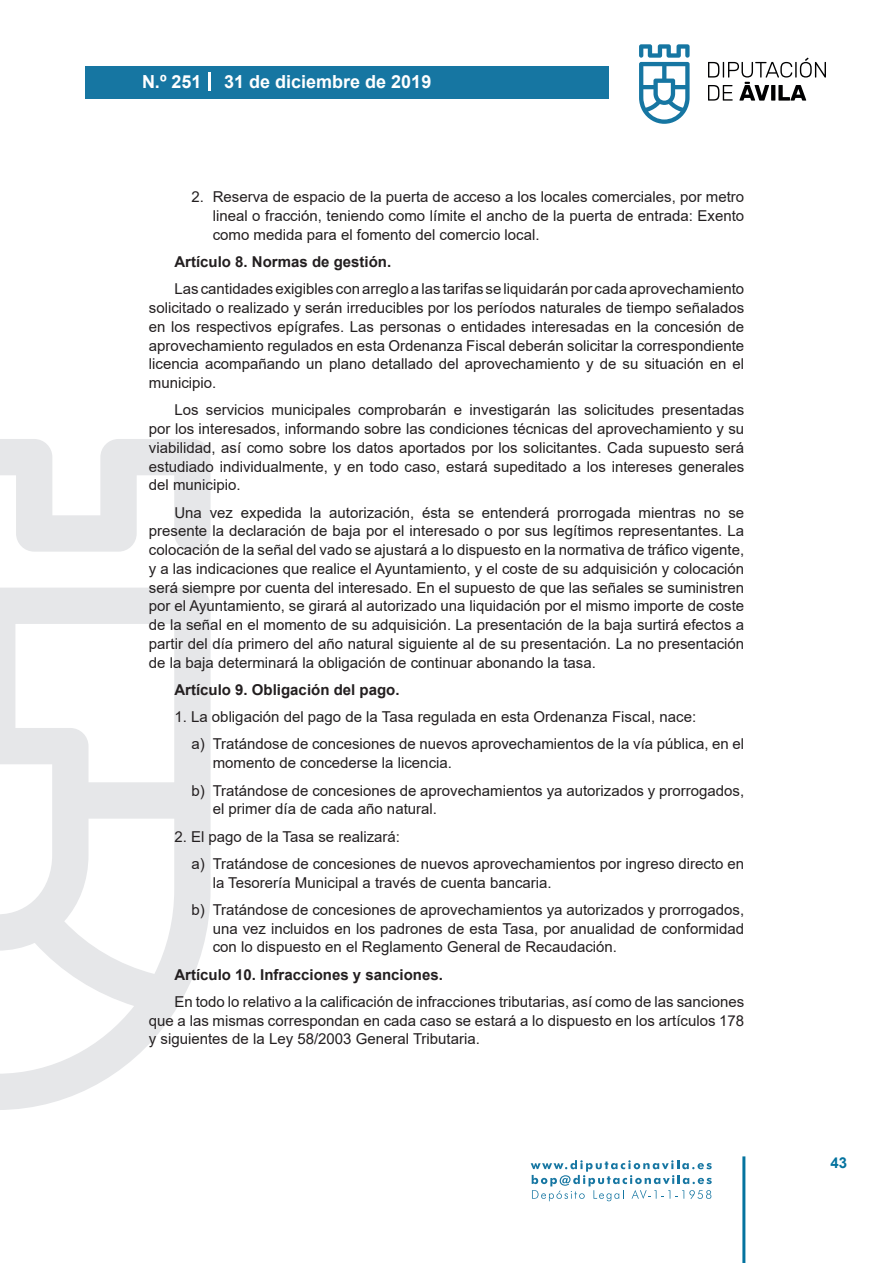
<style>
.page{position:relative;width:893px;height:1263px;background:#fff}
.page>*{position:absolute;margin:0;border:0;box-sizing:border-box;transform-origin:0 0}
.t1{font:700 18px "Arial";color:#fff}
.texto_normal{font:15px/18.8px "Arial";color:#231f20;text-align:justify}
.texto_normal-2{font:700 15px "Arial";color:#231f20}
.t2{font:700 15px "Arial";color:#04739f}
</style>
<div class="page">
<svg style="left:531px;top:1160px;width:181px;height:41px"></svg>
<div style="left:85px;top:66px;width:523px;height:33px;background:#1676a2"></div>
<svg style="left:639px;top:44px;width:51px;height:80px"></svg>
<svg style="left:708px;top:58px;width:118px;height:43px"></svg>
<hr style="left:742px;top:1156px;width:3px;height:107px;background:#04739f">
<svg style="left:208px;top:72px;width:2px;height:18px"></svg>
<svg style="left:0;top:439px;width:211px;height:671px"></svg>
<p class="t1" style="left:142px;top:69px;width:61px">N.º 251</p>
<p class="t1" style="left:224px;top:69px;width:209px">31 de diciembre de 2019</p>
<p class="texto_normal" style="left:213px;top:188px;width:533px;text-indent:-21px">2. Reserva de espacio de la puerta de acceso a los locales comerciales, por metro lineal o fracción, teniendo como límite el ancho de la puerta de entrada: Exento como medida para el fomento del comercio local.</p>
<p class="texto_normal-2" style="left:174px;top:251px;width:218px">Artículo 8. Normas de gestión.</p>
<p class="texto_normal" style="left:149px;top:280px;width:597px;text-indent:26px">Las cantidades exigibles con arreglo a las tarifas se liquidarán por cada aprovechamiento solicitado o realizado y serán irreducibles por los períodos naturales de tiempo señalados en los respectivos epígrafes. Las personas o entidades interesadas en la concesión de aprovechamiento regulados en esta Ordenanza Fiscal deberán solicitar la correspondiente licencia acompañando un plano detallado del aprovechamiento y de su situación en el municipio.</p>
<p class="texto_normal" style="left:149px;top:401px;width:597px;text-indent:26px">Los servicios municipales comprobarán e investigarán las solicitudes presentadas por los interesados, informando sobre las condiciones técnicas del aprovechamiento y su viabilidad, así como sobre los datos aportados por los solicitantes. Cada supuesto será estudiado individualmente, y en todo caso, estará supeditado a los intereses generales del municipio.</p>
<p class="texto_normal" style="left:149px;top:503px;width:597px;text-indent:26px">Una vez expedida la autorización, ésta se entenderá prorrogada mientras no se presente la declaración de baja por el interesado o por sus legítimos representantes. La colocación de la señal del vado se ajustará a lo dispuesto en la normativa de tráfico vigente, y a las indicaciones que realice el Ayuntamiento, y el coste de su adquisición y colocación será siempre por cuenta del interesado. En el supuesto de que las señales se suministren por el Ayuntamiento, se girará al autorizado una liquidación por el mismo importe de coste de la señal en el momento de su adquisición. La presentación de la baja surtirá efectos a partir del día primero del año natural siguiente al de su presentación. La no presentación de la baja determinará la obligación de continuar abonando la tasa.</p>
<p class="texto_normal-2" style="left:174px;top:679px;width:227px">Artículo 9. Obligación del pago.</p>
<p class="texto_normal" style="left:174px;top:707px;width:523px">1. La obligación del pago de la Tasa regulada en esta Ordenanza Fiscal, nace:</p>
<p class="texto_normal" style="left:213px;top:735px;width:533px;text-indent:-21px">a) Tratándose de concesiones de nuevos aprovechamientos de la vía pública, en el momento de concederse la licencia.</p>
<p class="texto_normal" style="left:213px;top:781px;width:533px;text-indent:-21px">b) Tratándose de concesiones de aprovechamientos ya autorizados y prorrogados, el primer día de cada año natural.</p>
<p class="texto_normal" style="left:174px;top:827px;width:227px">2. El pago de la Tasa se realizará:</p>
<p class="texto_normal" style="left:213px;top:854px;width:533px;text-indent:-21px">a) Tratándose de concesiones de nuevos aprovechamientos por ingreso directo en la Tesorería Municipal a través de cuenta bancaria.</p>
<p class="texto_normal" style="left:213px;top:900px;width:533px;text-indent:-21px">b) Tratándose de concesiones de aprovechamientos ya autorizados y prorrogados, una vez incluidos en los padrones de esta Tasa, por anualidad de conformidad con lo dispuesto en el Reglamento General de Recaudación.</p>
<p class="texto_normal-2" style="left:174px;top:964px;width:270px">Artículo 10. Infracciones y sanciones.</p>
<p class="texto_normal" style="left:149px;top:992px;width:597px;text-indent:26px">En todo lo relativo a la calificación de infracciones tributarias, así como de las sanciones que a las mismas correspondan en cada caso se estará a lo dispuesto en los artículos 178 y siguientes de la Ley 58/2003 General Tributaria.</p>
<p class="t2" style="left:831px;top:1152px;width:18px">43</p>
</div>
